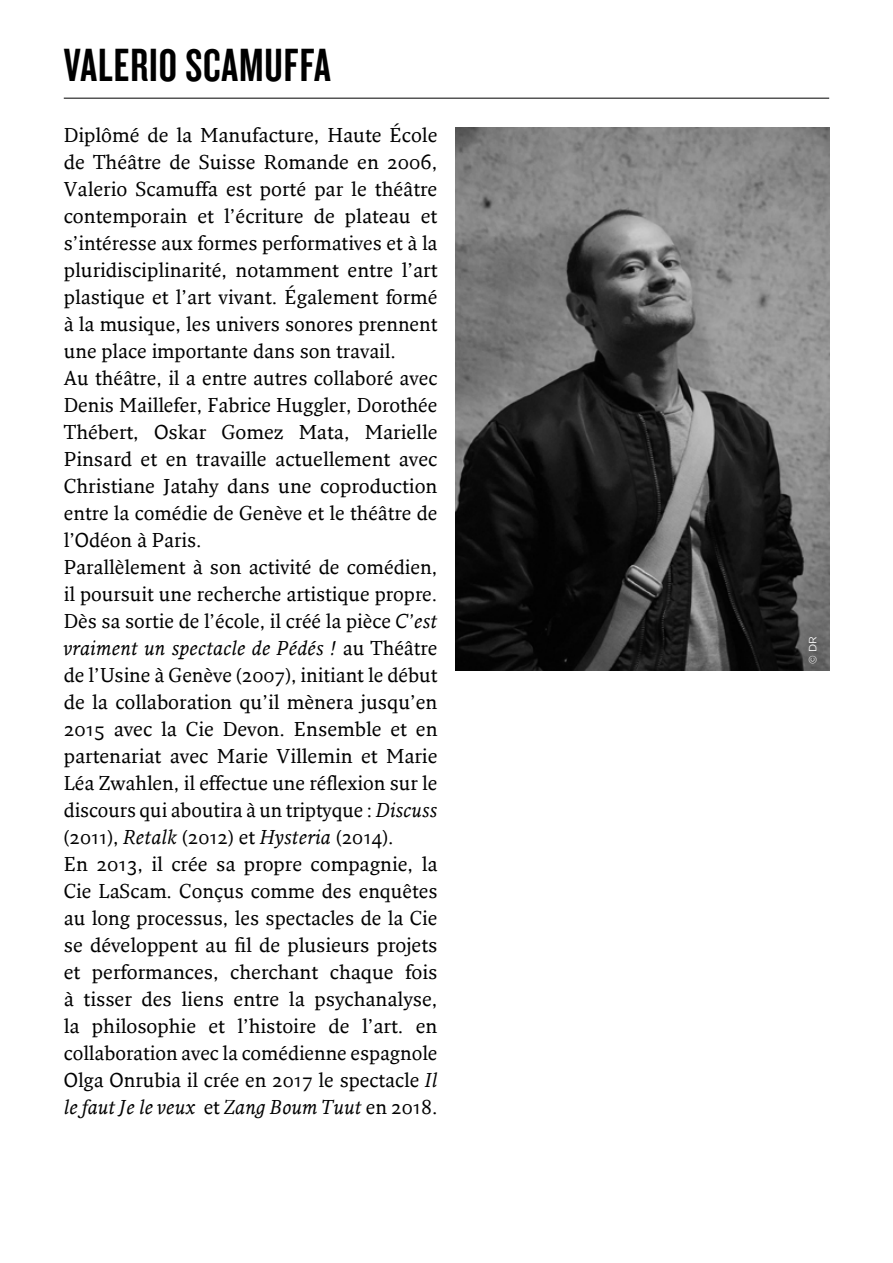
<style>
.page{position:relative;width:893px;height:1263px;background:#fff}
.page>*{position:absolute;margin:0;border:0;box-sizing:border-box;transform-origin:0 0}
.t1{font:48px "Knockout 48 Featherweight";letter-spacing:.02em;color:#000}
.t2{font:19.5px/27px "Fresco";color:#000}
.t3{font:10.5px "Gotham";color:#fff}
.s1{font-style:italic}
</style>
<div class="page">
<hr style="left:64px;top:98px;width:765px;height:1px;background:#000">
<img style="left:455px;top:128px;width:374px;height:542px">
<h1 class="t1" style="left:64px;top:43px;width:269px">VALERIO SCAMUFFA</h1>
<p class="t2" style="left:64px;top:124px;width:375px">Diplômé de la Manufacture, Haute École de Théâtre de Suisse Romande en 2006, Valerio Scamuffa est porté par le théâtre contemporain et l’écriture de plateau et s’intéresse aux formes performatives et à la pluridisciplinarité, notamment entre l’art plastique et l’art vivant. Également formé à la musique, les univers sonores prennent une place importante dans son travail.<br>Au théâtre, il a entre autres collaboré avec Denis Maillefer, Fabrice Huggler, Dorothée Thébert, Oskar Gomez Mata, Marielle Pinsard et en travaille actuellement avec Christiane Jatahy dans une coproduction entre la comédie de Genève et le théâtre de l’Odéon à Paris.<br>Parallèlement à son activité de comédien, il poursuit une recherche artistique propre.<br>Dès sa sortie de l’école, il créé la pièce <span class="s1">C’est vraiment un spectacle de Pédés !</span> au Théâtre de l’Usine à Genève (2007), initiant le début de la collaboration qu’il mènera jusqu’en 2015 avec la Cie Devon. Ensemble et en partenariat avec Marie Villemin et Marie Léa Zwahlen, il effectue une réflexion sur le discours qui aboutira à un triptyque : <span class="s1">Discuss </span>(2011), <span class="s1">Retalk</span> (2012) et <span class="s1">Hysteria</span> (2014).<br>En 2013, il crée sa propre compagnie, la Cie LaScam. Conçus comme des enquêtes au long processus, les spectacles de la Cie se développent au fil de plusieurs projets et performances, cherchant chaque fois à tisser des liens entre la psychanalyse, la philosophie et l’histoire de l’art. en collaboration avec la comédienne espagnole Olga Onrubia il crée en 2017 le spectacle <span class="s1">Il le faut Je le veux</span> et <span class="s1">Zang Boum Tuut</span> en 2018.</p>
<p class="t3" style="left:808px;top:664px;width:29px;rotate:-90deg">© DR</p>
</div>
